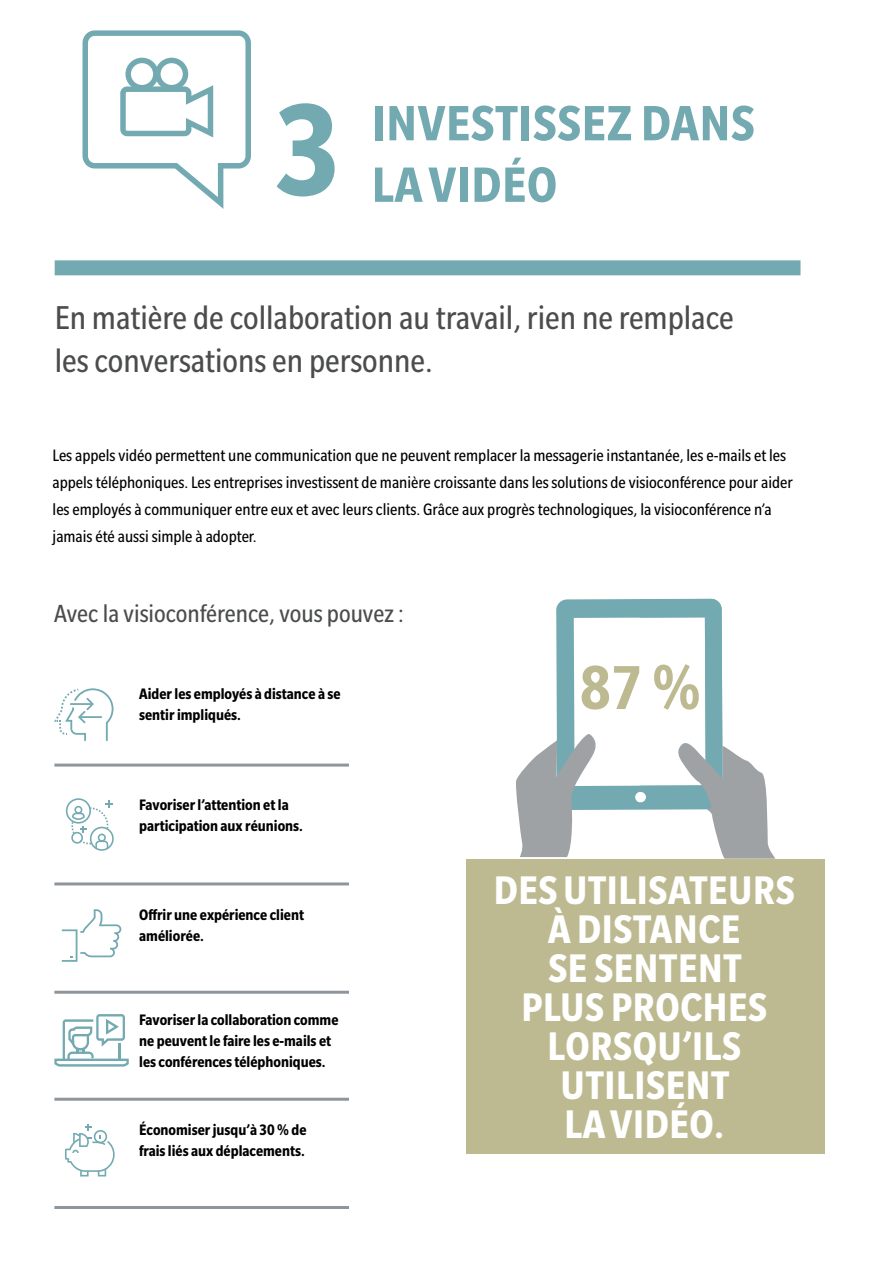
<style>
.page{position:relative;width:893px;height:1263px;background:#fff}
.page>*{position:absolute;margin:0;border:0;box-sizing:border-box;transform-origin:0 0}
.t1{font:700 condensed 142.5px "Slate Pro";color:#73aab1}
.t2{font:700 condensed 67.5px "Slate Pro";color:#bdba91}
.t3{font:700 condensed 54px/61.5px "Slate Pro";letter-spacing:.015em;color:#73aab1}
.t4{font:700 condensed 43.5px/39px "Slate Pro";letter-spacing:.015em;color:#fff;text-align:center}
.t5{font:condensed 36px/43.2px "Slate Pro";color:#4b4c4d}
.t6{font:condensed 27px "Slate Pro";color:#4b4c4d}
.t7{font:condensed 18px/27px "Slate Pro";color:#000001}
.t8{font:700 condensed 16.5px/21px "Slate Pro";color:#000001}
</style>
<div class="page">
<hr style="left:54px;top:763px;width:295px;height:3px;background:#8f959d">
<hr style="left:54px;top:882px;width:295px;height:3px;background:#8f959d">
<hr style="left:54px;top:1098px;width:295px;height:3px;background:#8f959d">
<hr style="left:54px;top:991px;width:295px;height:3px;background:#8f959d">
<hr style="left:54px;top:1206px;width:295px;height:3px;background:#8f959d">
<div style="left:55px;top:260px;width:745px;height:15px;background:#73aab1"></div>
<svg style="left:54px;top:688px;width:59px;height:53px"></svg>
<hr style="left:70px;top:703px;width:21px;height:2px;background:#73aab1">
<svg style="left:65px;top:1124px;width:50px;height:52px"></svg>
<svg style="left:54px;top:1014px;width:75px;height:52px"></svg>
<svg style="left:62px;top:909px;width:59px;height:53px"></svg>
<svg style="left:66px;top:798px;width:48px;height:53px"></svg>
<svg style="left:83px;top:30px;width:168px;height:179px"></svg>
<svg style="left:516px;top:599px;width:259px;height:260px"></svg>
<div style="left:466px;top:859px;width:359px;height:295px;background:#bdba91"></div>
<h1 class="t1" style="left:275px;top:74px;width:67px">3</h1>
<h3 class="t3" style="left:372px;top:92px;width:384px">INVESTISSEZ DANS<br>LA VIDÉO</h3>
<h3 class="t5" style="left:55px;top:296px;width:681px">En matière de collaboration au travail, rien ne remplace les conversations en personne.</h3>
<p class="t7" style="left:53px;top:442px;width:742px">Les appels vidéo permettent une communication que ne peuvent remplacer la messagerie instantanée, les e-mails et les appels téléphoniques. Les entreprises investissent de manière croissante dans les solutions de visioconférence pour aider les employés à communiquer entre eux et avec leurs clients. Grâce aux progrès technologiques, la visioconférence n’a jamais été aussi simple à adopter.</p>
<h3 class="t6" style="left:54px;top:600px;width:352px">Avec la visioconférence, vous pouvez :</h3>
<p class="t8" style="left:139px;top:683px;width:203px">Aider les employés à distance à se sentir impliqués.</p>
<p class="t8" style="left:139px;top:794px;width:165px">Favoriser l’attention et la participation aux réunions.</p>
<p class="t8" style="left:139px;top:904px;width:166px">Offrir une expérience client améliorée.</p>
<p class="t8" style="left:139px;top:1009px;width:201px">Favoriser la collaboration comme ne peuvent le faire les e-mails et les conférences téléphoniques.</p>
<p class="t8" style="left:139px;top:1119px;width:169px">Économiser jusqu’à 30 % de frais liés aux déplacements.</p>
<h2 class="t2" style="left:580px;top:652px;width:123px">87 %</h2>
<h3 class="t4" style="left:494px;top:870px;width:302px">DES UTILISATEURS<br>À DISTANCE<br>SE SENTENT<br>PLUS PROCHES<br>LORSQU’ILS<br>UTILISENT<br>LA VIDÉO.</h3>
</div>
